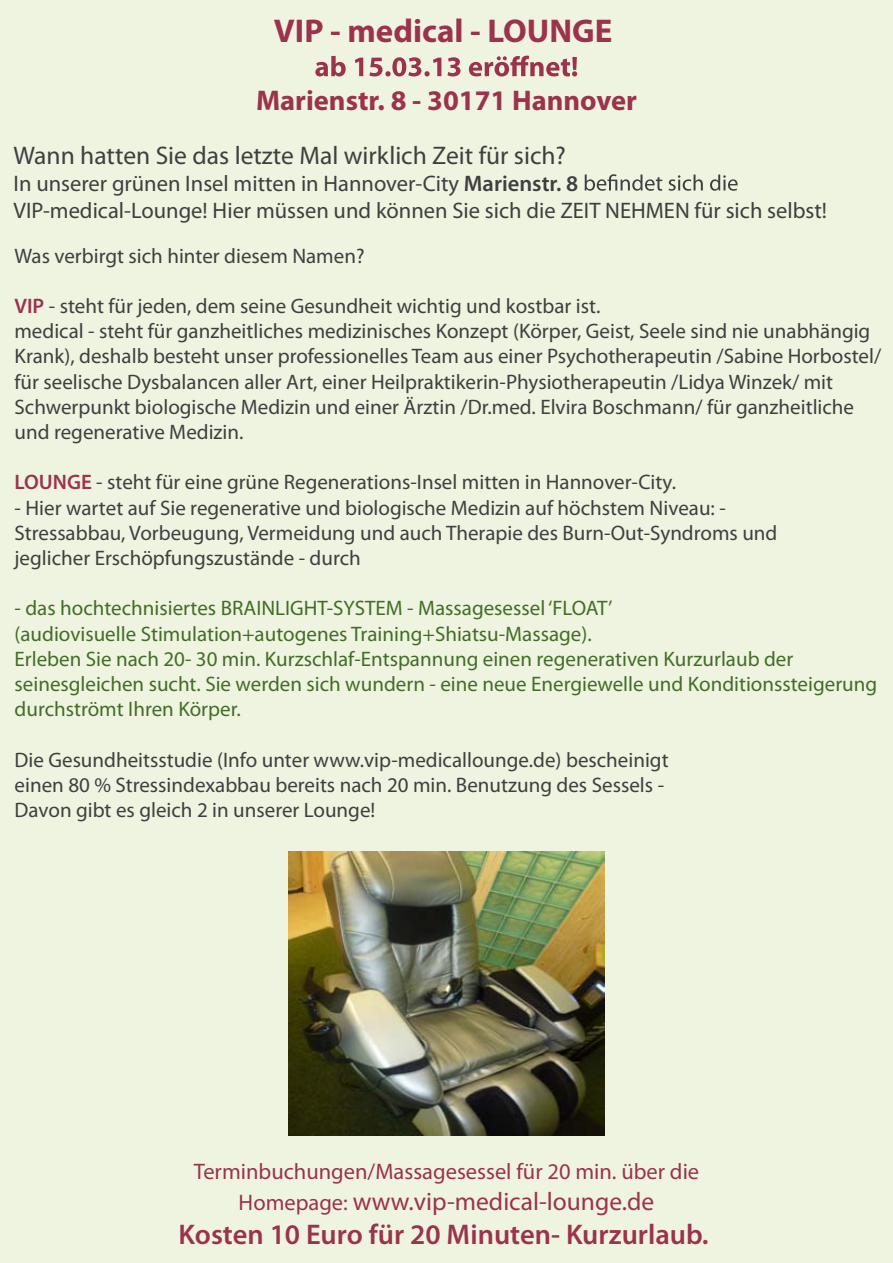
<style>
.page{position:relative;width:893px;height:1263px;background:#fff}
.page>*{position:absolute;margin:0;border:0;box-sizing:border-box;transform-origin:0 0}
.t1{font:700 33px "Myriad Pro";color:#9b334c}
.t2{font:600 28.5px "Myriad Pro";color:#9b334c}
.t3{font:700 28.5px "Myriad Pro";color:#9b334c}
.t4{font:25.5px "Myriad Pro";color:#3f3f3f}
.t5{font:25.5px "Myriad Pro";color:#9b334c}
.t6{font:22.5px/27px "Myriad Pro";color:#3f3f3f}
.t7{font:22.5px "Myriad Pro";color:#9b334c}
.t8{font:21px/25.2px "Myriad Pro";color:#3f3f3f}
.t9{font:21px/25.2px "Myriad Pro";color:#436d27}
.s1{font-weight:600}
.s2{font-weight:600;color:#9b334c}
.s3{font-size:22.5px}
</style>
<div class="page">
<div style="left:0;top:0;width:892px;height:1263px;background:#eff4e1"></div>
<img style="left:288px;top:851px;width:316px;height:285px">
<svg style="left:315px;top:56px;width:262px;height:20px"></svg>
<svg style="left:584px;top:174px;width:153px;height:17px"></svg>
<h1 class="t1" style="left:274px;top:9px;width:340px">VIP - medical - LOUNGE</h1>
<h2 class="t3" style="left:256px;top:82px;width:382px">Marienstr. 8 - 30171 Hannover</h2>
<p class="t4" style="left:13px;top:139px;width:554px">Wann hatten Sie das letzte Mal wirklich Zeit für sich?</p>
<p class="t6" style="left:13px;top:169px;width:815px">In unserer grünen Insel mitten in Hannover-City <span class="s1">Marienstr. 8<br></span>VIP-medical-Lounge! Hier müssen und können Sie sich die ZEIT NEHMEN für sich selbst!</p>
<p class="t8" style="left:14px;top:243px;width:351px">Was verbirgt sich hinter diesem Namen?</p>
<p class="t8" style="left:14px;top:293px;width:868px"><span class="s2">VIP</span> - steht für jeden, dem seine Gesundheit wichtig und kostbar ist.<br>medical - steht für ganzheitliches medizinisches Konzept (Körper, Geist, Seele sind nie unabhängig Krank), deshalb besteht unser professionelles Team aus einer Psychotherapeutin /Sabine Horbostel/ für seelische Dysbalancen aller Art, einer Heilpraktikerin-Physiotherapeutin /Lidya Winzek/ mit Schwerpunkt biologische Medizin und einer Ärztin /Dr.med. Elvira Boschmann/ für ganzheitliche und regenerative Medizin.</p>
<p class="t8" style="left:15px;top:469px;width:663px"><span class="s2">LOUNGE</span> - steht für eine grüne Regenerations-Insel mitten in Hannover-City.</p>
<p class="t8" style="left:15px;top:495px;width:764px">- Hier wartet auf Sie regenerative und biologische Medizin auf höchstem Niveau: -<br>Stressabbau, Vorbeugung, Vermeidung und auch Therapie des Burn-Out-Syndroms und jeglicher Erschöpfungszustände - durch</p>
<p class="t9" style="left:15px;top:595px;width:864px">- das hochtechnisiertes BRAINLIGHT-SYSTEM - Massagesessel ‘FLOAT’<br>(audiovisuelle Stimulation+autogenes Training+Shiatsu-Massage).<br>Erleben Sie nach 20- 30 min. Kurzschlaf-Entspannung einen regenerativen Kurzurlaub der seinesgleichen sucht. Sie werden sich wundern - eine neue Energiewelle und Konditionssteigerung durchströmt Ihren Körper.</p>
<p class="t8" style="left:15px;top:747px;width:655px">Die Gesundheitsstudie (Info unter www.vip-medicallounge.de) bescheinigt einen 80 % Stressindexabbau bereits nach 20 min. Benutzung des Sessels -<br>Davon gibt es gleich 2 in unserer Lounge!</p>
<p class="t7" style="left:194px;top:1158px;width:507px">Terminbuchungen/Massagesessel für 20 min. über die</p>
<p class="t5" style="left:239px;top:1185px;width:417px"><span class="s3">Homepage:</span> www.vip-medical-lounge.de</p>
<h2 class="t2" style="left:178px;top:1216px;width:531px">Kosten 10 Euro für 20 Minuten- Kurzurlaub.</h2>
</div>
